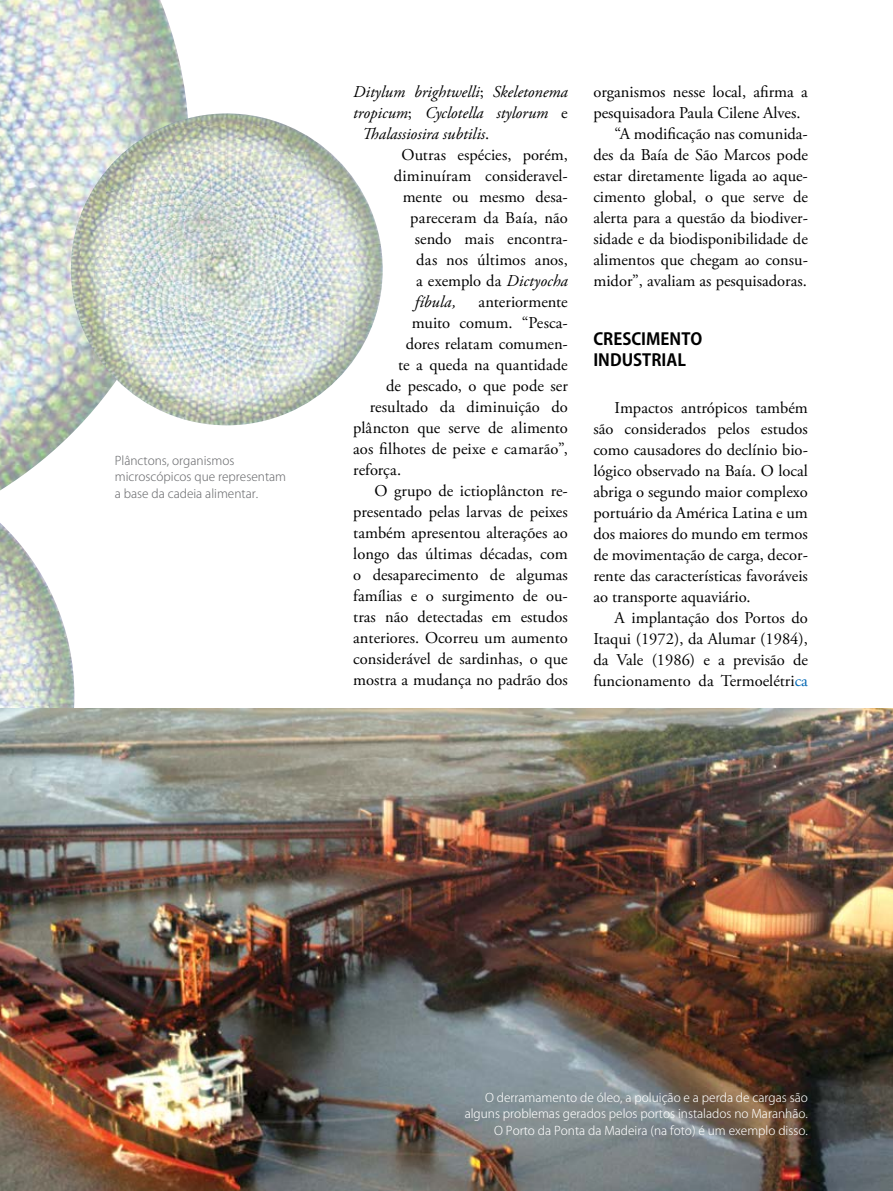
<style>
.page{position:relative;width:893px;height:1191px;background:#fff}
.page>*{position:absolute;margin:0;border:0;box-sizing:border-box;transform-origin:0 0}
.t1{font:16.5px/21px "Adobe Garamond Pro";color:#000;text-align:justify}
.t2{font:italic 16.5px "Adobe Garamond Pro";color:#000}
.t3{font:700 16.5px/21px "Koz Go Pr 6 N";color:#000}
.t4{font:300 12px/16.5px "Koz Go Pr 6 N";color:#fff;text-align:right}
.t5{font:300 12px/16.5px "Koz Go Pr 6 N";color:#6d6e71}
.s1{font-style:normal}
.s2{font-style:italic}
.s3{color:#0066b3}
</style>
<div class="page">
<img style="left:0;top:0;width:189px;height:490px">
<img style="left:0;top:523px;width:74px;height:185px">
<img style="left:0;top:708px;width:893px;height:483px">
<img style="left:71px;top:113px;width:312px;height:312px;border-radius:156px">
<p class="t5" style="left:115px;top:452px;width:173px">Plânctons, organismos microscópicos que representam a base da cadeia alimentar.</p>
<p class="t2" style="left:353px;top:82px;width:216px">Ditylum brightwelli<span class="s1">;</span> Skeletonema</p>
<p class="t2" style="left:353px;top:103px;width:216px">tropicum<span class="s1">;</span> Cyclotella stylorum <span class="s1">e</span></p>
<p class="t2" style="left:362px;top:124px;width:129px">Thalassiosira subtilis<span class="s1">.</span></p>
<p class="t1" style="left:402px;top:145px;width:168px">Outras espécies, porém,</p>
<p class="t1" style="left:394px;top:166px;width:175px">diminuíram consideravel-</p>
<p class="t1" style="left:403px;top:187px;width:166px">mente ou mesmo desa-</p>
<p class="t1" style="left:410px;top:208px;width:159px">pareceram da Baía, não</p>
<p class="t1" style="left:415px;top:229px;width:155px">sendo mais encontra-</p>
<p class="t1" style="left:416px;top:250px;width:153px">das nos últimos anos,</p>
<p class="t1" style="left:416px;top:271px;width:153px">a exemplo da <span class="s2">Dictyocha</span></p>
<p class="t2" style="left:415px;top:292px;width:43px">fíbula,</p>
<p class="t1" style="left:479px;top:292px;width:91px">anteriormente</p>
<p class="t1" style="left:412px;top:313px;width:158px">muito comum. “Pesca-</p>
<p class="t1" style="left:406px;top:334px;width:163px">dores relatam comumen-</p>
<p class="t1" style="left:398px;top:355px;width:171px">te a queda na quantidade</p>
<p class="t1" style="left:386px;top:376px;width:183px">de pescado, o que pode ser</p>
<p class="t1" style="left:370px;top:397px;width:199px">resultado da diminuição do</p>
<p class="t1" style="left:353px;top:418px;width:216px">plâncton que serve de alimento</p>
<p class="t1" style="left:353px;top:439px;width:216px">aos filhotes de peixe e camarão”,</p>
<p class="t1" style="left:353px;top:460px;width:49px">reforça.</p>
<p class="t1" style="left:375px;top:481px;width:195px">O grupo de ictioplâncton re-</p>
<p class="t1" style="left:353px;top:502px;width:216px">presentado pelas larvas de peixes</p>
<p class="t1" style="left:353px;top:523px;width:216px">também apresentou alterações ao</p>
<p class="t1" style="left:353px;top:544px;width:216px">longo das últimas décadas, com</p>
<p class="t1" style="left:353px;top:565px;width:216px">o desaparecimento de algumas</p>
<p class="t1" style="left:353px;top:586px;width:216px">famílias e o surgimento de ou-</p>
<p class="t1" style="left:353px;top:607px;width:216px">tras não detectadas em estudos</p>
<p class="t1" style="left:353px;top:628px;width:216px">anteriores. Ocorreu um aumento</p>
<p class="t1" style="left:353px;top:649px;width:216px">considerável de sardinhas, o que</p>
<p class="t1" style="left:353px;top:670px;width:216px">mostra a mudança no padrão dos</p>
<p class="t1" style="left:593px;top:82px;width:216px">organismos nesse local, afirma a</p>
<p class="t1" style="left:593px;top:103px;width:209px">pesquisadora Paula Cilene Alves.</p>
<p class="t1" style="left:615px;top:124px;width:195px">“A modificação nas comunida-</p>
<p class="t1" style="left:593px;top:145px;width:216px">des da Baía de São Marcos pode</p>
<p class="t1" style="left:593px;top:166px;width:216px">estar diretamente ligada ao aque-</p>
<p class="t1" style="left:593px;top:187px;width:216px">cimento global, o que serve de</p>
<p class="t1" style="left:593px;top:208px;width:216px">alerta para a questão da biodiver-</p>
<p class="t1" style="left:593px;top:229px;width:216px">sidade e da biodisponibilidade de</p>
<p class="t1" style="left:593px;top:250px;width:216px">alimentos que chegam ao consu-</p>
<p class="t1" style="left:593px;top:271px;width:215px">midor”, avaliam as pesquisadoras.</p>
<p class="t3" style="left:593px;top:329px;width:110px">CRESCIMENTO<br>INDUSTRIAL</p>
<p class="t1" style="left:593px;top:398px;width:216px;text-indent:21px">Impactos antrópicos também são considerados pelos estudos como causadores do declínio bio&shy;lógico observado na Baía. O local abriga o segundo maior complexo portuário da América Latina e um dos maiores do mundo em termos de movimentação de carga, decor&shy;rente das características favoráveis ao transporte aquaviário.</p>
<p class="t1" style="left:593px;top:608px;width:216px;text-indent:21px">A implantação dos Portos do Itaqui (1972), da Alumar (1984), da Vale (1986) e a previsão de funcionamento da Termoelétri<span class="s3">ca</span></p>
<p class="t4" style="left:465px;top:1089px;width:345px">O derramamento de óleo, a poluição e a perda de cargas são alguns problemas gerados pelos portos instalados no Maranhão.<br>O Porto da Ponta da Madeira (na foto) é um exemplo disso.</p>
</div>
